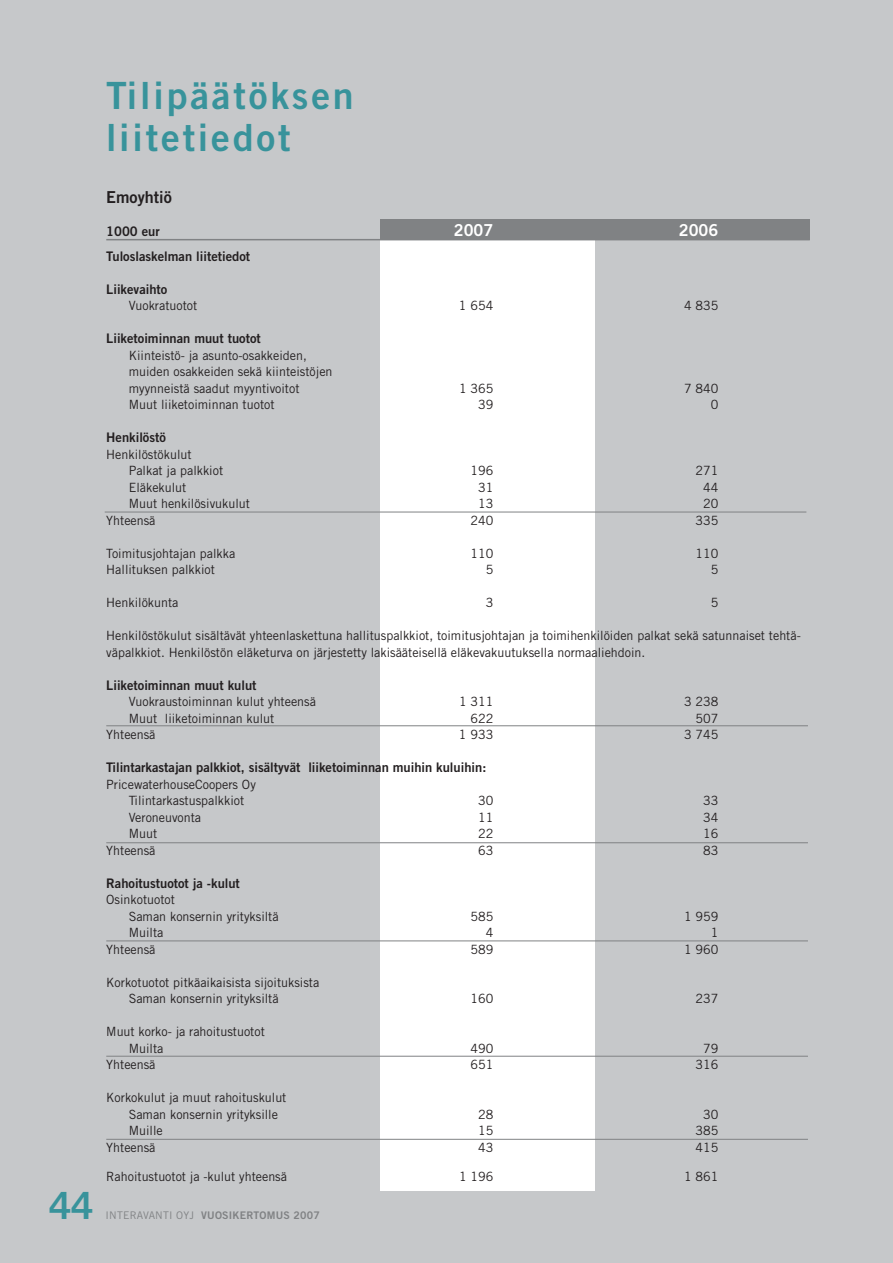
<style>
.page{position:relative;width:893px;height:1263px;background:#c6c8ca}
.page>*{position:absolute;margin:0;border:0;box-sizing:border-box;transform-origin:0 0}
.t1{font:37.5px/42px "Trade Gothic Bold Two";letter-spacing:.075em;color:#38939b}
.t2{font:16.5px "Trade Gothic Bold Two";color:#231f20}
.t3{font:16.5px "Trade Gothic Bold Two";color:#fff}
.t4{font:13.2px "Trade Gothic Bold Two";color:#231f20}
.t5{font:12.75px/16.5px "Trade Gothic";color:#231f20}
.t6{font:10.5px "Trade Gothic Bold Two";letter-spacing:.02em;color:#808284}
.s1{font-family:"Trade Gothic"}
</style>
<div class="page">
<div style="left:380px;top:223px;width:214px;height:968px;background:#fff"></div>
<hr style="left:106px;top:239px;width:704px;height:1px;background:#808284">
<div style="left:380px;top:219px;width:430px;height:21px;background:#808284"></div>
<hr style="left:105px;top:512px;width:701px;height:1px;background:#808284">
<hr style="left:106px;top:725px;width:702px;height:1px;background:#808284">
<hr style="left:106px;top:842px;width:702px;height:1px;background:#808284">
<hr style="left:106px;top:941px;width:702px;height:1px;background:#808284">
<hr style="left:106px;top:1056px;width:702px;height:1px;background:#808284">
<hr style="left:106px;top:1139px;width:702px;height:1px;background:#808284">
<h1 class="t1" style="left:48px;top:1189px;width:47px">44</h1>
<h1 class="t1" style="left:106px;top:79px;width:249px">Tilipäätöksen liitetiedot</h1>
<p class="t2" style="left:106px;top:191px;width:67px">Emoyhtiö</p>
<p class="t4" style="left:106px;top:226px;width:55px">1000 eur</p>
<p class="t3" style="left:454px;top:224px;width:41px">2007</p>
<p class="t3" style="left:679px;top:224px;width:41px">2006</p>
<p class="t4" style="left:106px;top:251px;width:145px">Tuloslaskelman liitetiedot</p>
<p class="t4" style="left:106px;top:284px;width:63px">Liikevaihto</p>
<p class="t5" style="left:129px;top:299px;width:70px">Vuokratuotot</p>
<p class="t5" style="left:459px;top:299px;width:36px">1 654</p>
<p class="t5" style="left:684px;top:299px;width:36px">4 835</p>
<p class="t4" style="left:106px;top:334px;width:156px">Liiketoiminnan muut tuotot</p>
<p class="t5" style="left:129px;top:348px;width:205px">Kiinteistö- ja asunto-osakkeiden, muiden osakkeiden sekä kiinteistöjen myynneistä saadut myyntivoitot</p>
<p class="t5" style="left:459px;top:381px;width:36px">1 365</p>
<p class="t5" style="left:684px;top:381px;width:36px">7 840</p>
<p class="t5" style="left:129px;top:398px;width:147px">Muut liiketoiminnan tuotot</p>
<p class="t5" style="left:478px;top:398px;width:17px">39</p>
<p class="t5" style="left:711px;top:398px;width:9px">0</p>
<p class="t4" style="left:106px;top:433px;width:61px">Henkilöstö</p>
<p class="t5" style="left:129px;top:447px;width:96px;text-indent:-22px">Henkilöstökulut<br>Palkat ja palkkiot</p>
<p class="t5" style="left:470px;top:464px;width:24px">196</p>
<p class="t5" style="left:695px;top:464px;width:24px">271</p>
<p class="t5" style="left:129px;top:480px;width:59px">Eläkekulut</p>
<p class="t5" style="left:478px;top:480px;width:17px">31</p>
<p class="t5" style="left:703px;top:480px;width:17px">44</p>
<p class="t5" style="left:129px;top:497px;width:123px">Muut henkilösivukulut</p>
<p class="t5" style="left:478px;top:497px;width:17px">13</p>
<p class="t5" style="left:703px;top:497px;width:17px">20</p>
<p class="t5" style="left:106px;top:513px;width:51px">Yhteensä</p>
<p class="t5" style="left:470px;top:513px;width:24px">240</p>
<p class="t5" style="left:695px;top:513px;width:24px">335</p>
<p class="t5" style="left:106px;top:546px;width:131px">Toimitusjohtajan palkka</p>
<p class="t5" style="left:470px;top:546px;width:24px">110</p>
<p class="t5" style="left:695px;top:546px;width:24px">110</p>
<p class="t5" style="left:106px;top:563px;width:110px">Hallituksen palkkiot</p>
<p class="t5" style="left:486px;top:563px;width:9px">5</p>
<p class="t5" style="left:711px;top:563px;width:9px">5</p>
<p class="t5" style="left:106px;top:596px;width:74px">Henkilökunta</p>
<p class="t5" style="left:486px;top:596px;width:9px">3</p>
<p class="t5" style="left:711px;top:596px;width:9px">5</p>
<p class="t5" style="left:106px;top:629px;width:696px">Henkilöstökulut sisältävät yhteenlaskettuna hallituspalkkiot, toimitusjohtajan ja toimihenkilöiden palkat sekä satunnaiset tehtä&shy;väpalkkiot. Henkilöstön eläketurva on järjestetty lakisääteisellä eläkevakuutuksella normaaliehdoin.</p>
<p class="t4" style="left:106px;top:680px;width:152px">Liiketoiminnan muut kulut</p>
<p class="t5" style="left:129px;top:695px;width:189px">Vuokraustoiminnan kulut yhteensä</p>
<p class="t5" style="left:459px;top:695px;width:36px">1 311</p>
<p class="t5" style="left:684px;top:695px;width:36px">3 238</p>
<p class="t5" style="left:129px;top:711px;width:147px">Muut liiketoiminnan kulut</p>
<p class="t5" style="left:470px;top:711px;width:24px">622</p>
<p class="t5" style="left:695px;top:711px;width:24px">507</p>
<p class="t5" style="left:106px;top:728px;width:51px">Yhteensä</p>
<p class="t5" style="left:459px;top:728px;width:36px">1 933</p>
<p class="t5" style="left:684px;top:728px;width:36px">3 745</p>
<p class="t4" style="left:106px;top:763px;width:381px">Tilintarkastajan palkkiot, sisältyvät liiketoiminnan muihin kuluihin:</p>
<p class="t5" style="left:129px;top:777px;width:129px;text-indent:-22px">PricewaterhouseCoopers Oy<br>Tilintarkastuspalkkiot</p>
<p class="t5" style="left:478px;top:794px;width:17px">30</p>
<p class="t5" style="left:703px;top:794px;width:17px">33</p>
<p class="t5" style="left:129px;top:810px;width:74px">Veroneuvonta</p>
<p class="t5" style="left:478px;top:810px;width:17px">11</p>
<p class="t5" style="left:703px;top:810px;width:17px">34</p>
<p class="t5" style="left:129px;top:827px;width:30px">Muut</p>
<p class="t5" style="left:478px;top:827px;width:17px">22</p>
<p class="t5" style="left:703px;top:827px;width:17px">16</p>
<p class="t5" style="left:106px;top:843px;width:51px">Yhteensä</p>
<p class="t5" style="left:478px;top:843px;width:17px">63</p>
<p class="t5" style="left:703px;top:843px;width:17px">83</p>
<p class="t4" style="left:106px;top:878px;width:135px">Rahoitustuotot ja -kulut</p>
<p class="t5" style="left:129px;top:893px;width:151px;text-indent:-22px">Osinkotuotot<br>Saman konsernin yrityksiltä</p>
<p class="t5" style="left:470px;top:909px;width:24px">585</p>
<p class="t5" style="left:684px;top:909px;width:36px">1 959</p>
<p class="t5" style="left:129px;top:926px;width:36px">Muilta</p>
<p class="t5" style="left:486px;top:926px;width:9px">4</p>
<p class="t5" style="left:711px;top:926px;width:9px">1</p>
<p class="t5" style="left:106px;top:942px;width:51px">Yhteensä</p>
<p class="t5" style="left:470px;top:942px;width:24px">589</p>
<p class="t5" style="left:684px;top:942px;width:36px">1 960</p>
<p class="t5" style="left:129px;top:975px;width:192px;text-indent:-22px">Korkotuotot pitkäaikaisista sijoituksista<br>Saman konsernin yrityksiltä</p>
<p class="t5" style="left:470px;top:992px;width:24px">160</p>
<p class="t5" style="left:695px;top:992px;width:24px">237</p>
<p class="t5" style="left:129px;top:1025px;width:138px;text-indent:-22px">Muut korko- ja rahoitustuotot<br>Muilta</p>
<p class="t5" style="left:470px;top:1041px;width:24px">490</p>
<p class="t5" style="left:703px;top:1041px;width:17px">79</p>
<p class="t5" style="left:106px;top:1058px;width:51px">Yhteensä</p>
<p class="t5" style="left:470px;top:1058px;width:24px">651</p>
<p class="t5" style="left:695px;top:1058px;width:24px">316</p>
<p class="t5" style="left:129px;top:1091px;width:159px;text-indent:-22px">Korkokulut ja muut rahoituskulut<br>Saman konsernin yrityksille</p>
<p class="t5" style="left:478px;top:1107px;width:17px">28</p>
<p class="t5" style="left:703px;top:1107px;width:17px">30</p>
<p class="t5" style="left:129px;top:1124px;width:36px">Muille</p>
<p class="t5" style="left:478px;top:1124px;width:17px">15</p>
<p class="t5" style="left:695px;top:1124px;width:24px">385</p>
<p class="t5" style="left:106px;top:1140px;width:51px">Yhteensä</p>
<p class="t5" style="left:478px;top:1140px;width:17px">43</p>
<p class="t5" style="left:695px;top:1140px;width:24px">415</p>
<p class="t5" style="left:106px;top:1169px;width:182px">Rahoitustuotot ja -kulut yhteensä</p>
<p class="t5" style="left:459px;top:1169px;width:36px">1 196</p>
<p class="t5" style="left:684px;top:1169px;width:36px">1 861</p>
<p class="t6" style="left:106px;top:1212px;width:215px"><span class="s1">INTERAVANTI OYJ</span> VUOSIKERTOMUS 2007</p>
</div>
